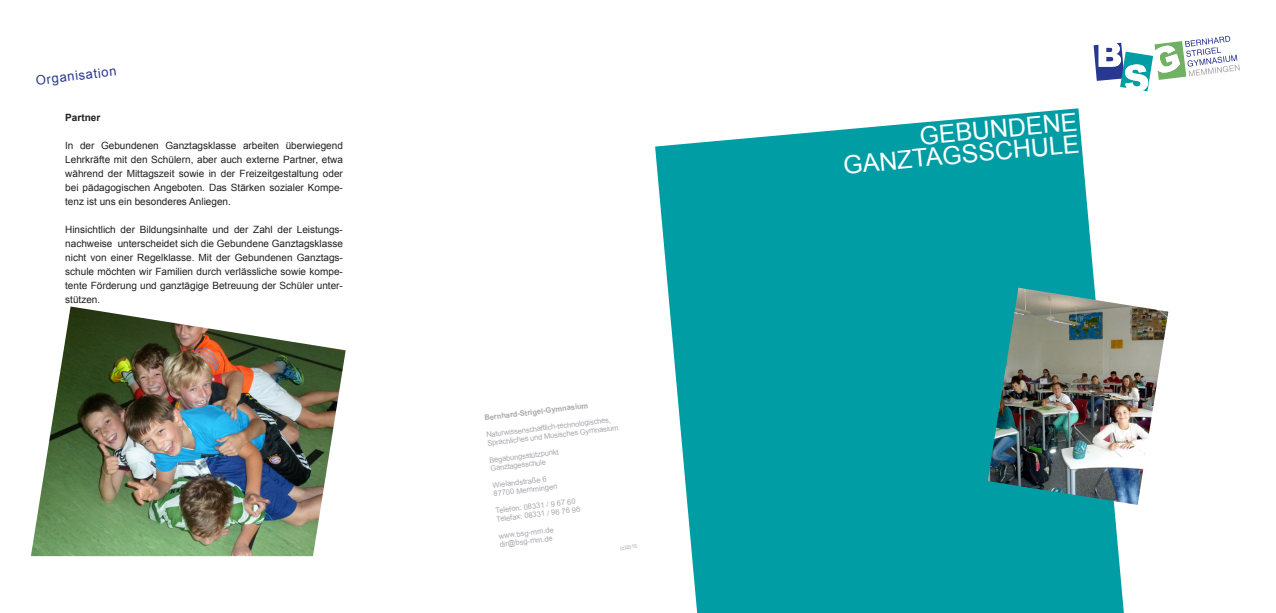
<style>
.page{position:relative;width:1276px;height:613px;background:#fff}
.page>*{position:absolute;margin:0;border:0;box-sizing:border-box;transform-origin:0 0}
.t1{font:25px/22.2px "Arial";color:#fff;text-align:right}
.t2{font:13px "Arial";color:#283890}
.t3{font:10px/14px "Arial";color:#231f20;text-align:justify}
.t4{font:700 10px "Arial";color:#231f20}
.t5{font:7.5px/8.5px "Arial";color:#a8a9ad}
.t6{font:700 7.5px "Arial";color:#a8a9ad}
.t7{font:5px "Arial";color:#a8a9ad}
</style>
<div class="page">
<svg style="left:1093px;top:36px;width:146px;height:55px"></svg>
<svg style="left:655px;top:108px;width:469px;height:504px;background:#1fa8af"></svg>
<img style="left:987px;top:287px;width:181px;height:217px">
<img style="left:31px;top:306px;width:315px;height:249px">
<h2 class="t2" style="left:35px;top:72px;width:82px;rotate:-7deg">Organisation</h2>
<p class="t4" style="left:65px;top:110px;width:37px">Partner</p>
<p class="t3" style="left:65px;top:138px;width:279px">In der Gebundenen Ganztagsklasse arbeiten überwiegend Lehrkräfte mit den Schülern, aber auch externe Partner, etwa während der Mittagszeit sowie in der Freizeitgestaltung oder bei pädagogischen Angeboten. Das Stärken sozialer Kompe&shy;tenz ist uns ein besonderes Anliegen.</p>
<p class="t3" style="left:65px;top:222px;width:279px">Hinsichtlich der Bildungsinhalte und der Zahl der Leistungs&shy;nachweise unterscheidet sich die Gebundene Ganztagsklasse nicht von einer Regelklasse. Mit der Gebundenen Ganztags&shy;schule möchten wir Familien durch verlässliche sowie kompe&shy;tente Förderung und ganztägige Betreuung der Schüler unter&shy;stützen.</p>
<p class="t6" style="left:484px;top:412px;width:106px;rotate:-7deg">Bernhard-Strigel-Gymnasium</p>
<p class="t5" style="left:486px;top:430px;width:133px;rotate:-7deg">Naturwissenschaftlich-technologisches,<br>Sprachliches und Musisches Gymnasium</p>
<p class="t5" style="left:489px;top:455px;width:71px;rotate:-7deg">Begabungsstützpunkt<br>Ganztagesschule</p>
<p class="t5" style="left:492px;top:481px;width:66px;rotate:-7deg">Wielandstraße 6<br>87700 Memmingen</p>
<p class="t5" style="left:495px;top:506px;width:86px;rotate:-7deg">Telefon: 08331 / 9 67 60<br>Telefax: 08331 / 96 76 96</p>
<p class="t5" style="left:498px;top:531px;width:57px;rotate:-7deg">www.bsg-mm.de dir@bsg-mm.de</p>
<p class="t7" style="left:620px;top:544px;width:18px;rotate:-7deg">(c)2015</p>
<h1 class="t1" style="left:840px;top:132px;width:239px;rotate:-5deg">GEBUNDENE<br>GANZTAGSSCHULE</h1>
</div>
